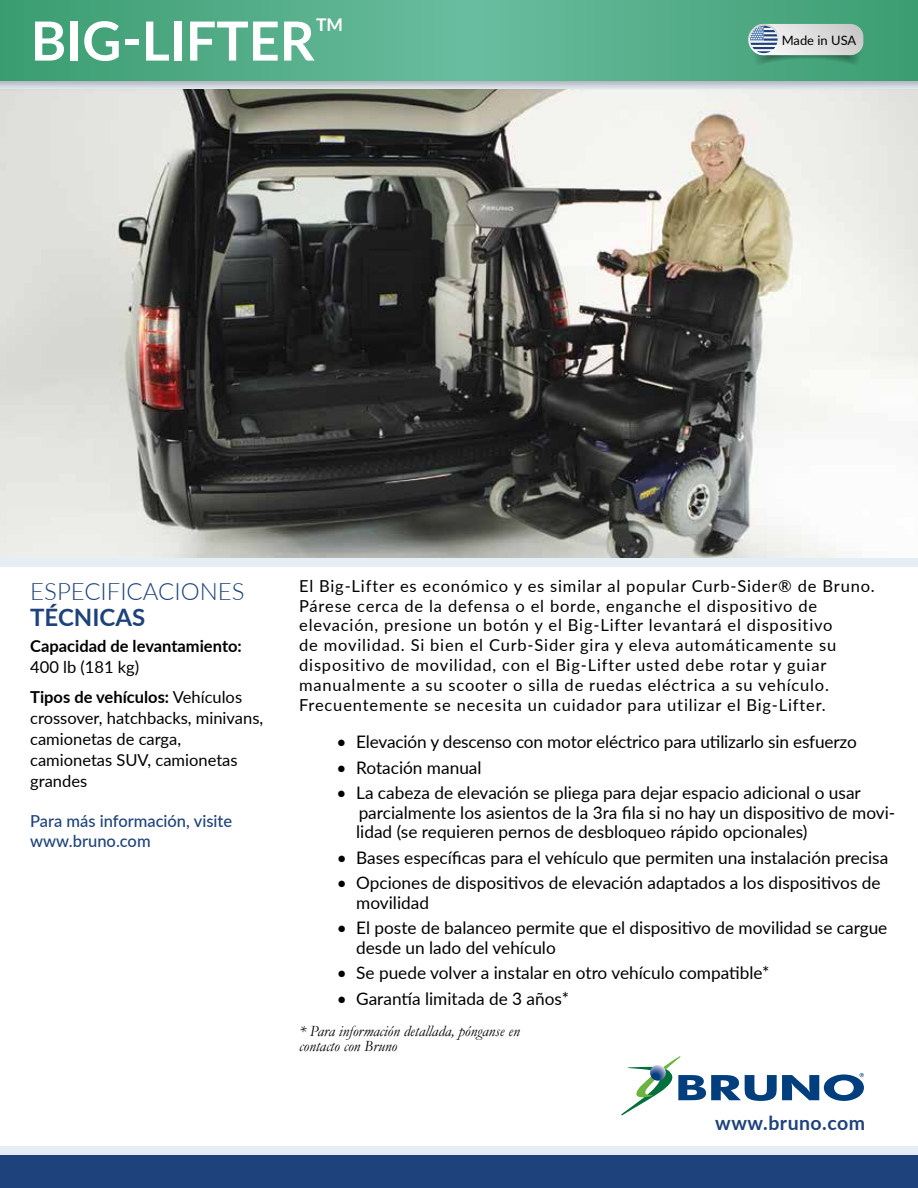
<style>
.page{position:relative;width:918px;height:1188px;background:#fff}
.page>*{position:absolute;margin:0;border:0;box-sizing:border-box;transform-origin:0 0}
.t1{font:700 54px "Lato";color:#fff}
.t2{font:300 24px "Lato";color:#1e427c}
.t3{font:700 24px "Lato";color:#1e427c}
.t4{font:700 19.5px "Lato";letter-spacing:.025em;color:#1e427c}
.t5{font:700 17.55px "Lato";color:#fff}
.t6{font:17.25px/19.5px "Lato";color:#000}
.t7{font:16.5px/19.8px "Lato";letter-spacing:.05em;color:#000}
.t8{font:16.5px/21px "Lato";color:#000}
.t9{font:500 16.5px/19.5px "Lato";color:#1e427c}
.t10{font:700 16.5px "Lato";color:#000}
.t11{font:italic 15.75px/15px "Garamond";color:#000}
.t12{font:12.9px "Lato";color:#000}
.s1{font-weight:700}
</style>
<div class="page">
<img style="left:0;top:92px;width:918px;height:466px">
<div style="left:0;top:0;width:918px;height:92px;background:#000;opacity:.27"></div>
<svg style="left:0;top:0;width:918px;height:81px;background:#52ad88"></svg>
<div style="left:0;top:558px;width:918px;height:9px;background:#e7edf5"></div>
<div style="left:0;top:1154px;width:918px;height:34px;background:#1e427c"></div>
<div style="left:0;top:1146px;width:918px;height:8px;background:#e7edf5"></div>
<svg style="left:621px;top:1056px;width:243px;height:60px"></svg>
<svg style="left:749px;top:24px;width:116px;height:41px;background:#a7c2bb"></svg>
<h1 class="t1" style="left:31px;top:1px;width:285px">BIG-LIFTER</h1>
<p class="t5" style="left:316px;top:12px;width:29px">TM</p>
<p class="t12" style="left:782px;top:31px;width:76px">Made in USA</p>
<h2 class="t2" style="left:30px;top:574px;width:216px">ESPECIFICACIONES</h2>
<h2 class="t3" style="left:30px;top:600px;width:116px">TÉCNICAS</h2>
<p class="t10" style="left:30px;top:633px;width:213px">Capacidad de levantamiento:</p>
<p class="t8" style="left:30px;top:651px;width:213px;line-height:30px">400 lb (181 kg)<br><span class="s1">Tipos de vehículos:</span> Vehículos</p>
<p class="t8" style="left:30px;top:706px;width:235px">crossover, hatchbacks, minivans, camionetas de carga, camionetas SUV, camionetas grandes</p>
<p class="t9" style="left:30px;top:811px;width:203px">Para más información, visite www.bruno.com</p>
<p class="t7" style="left:299px;top:575px;width:577px">El Big-Lifter es económico y es similar al popular Curb-Sider® de Bruno.<br>Párese cerca de la defensa o el borde, enganche el dispositivo de elevación, presione un botón y el Big-Lifter levantará el dispositivo<br>de movilidad. Si bien el Curb-Sider gira y eleva automáticamente su dispositivo de movilidad, con el Big-Lifter usted debe rotar y guiar manualmente a su scooter o silla de ruedas eléctrica a su vehículo.<br>Frecuentemente se necesita un cuidador para utilizar el Big-Lifter.</p>
<p class="t6" style="left:337px;top:732px;width:522px">• Elevación y descenso con motor eléctrico para utilizarlo sin esfuerzo</p>
<p class="t6" style="left:337px;top:757px;width:146px">• Rotación manual</p>
<p class="t6" style="left:356px;top:783px;width:541px;text-indent:-20px">• La cabeza de elevación se pliega para dejar espacio adicional o usar parcialmente los asientos de la 3ra fila si no hay un dispositivo de movi&shy;lidad (se requieren pernos de desbloqueo rápido opcionales)</p>
<p class="t6" style="left:337px;top:847px;width:553px">• Bases específicas para el vehículo que permiten una instalación precisa</p>
<p class="t6" style="left:356px;top:873px;width:526px;text-indent:-19px">• Opciones de dispositivos de elevación adaptados a los dispositivos de movilidad</p>
<p class="t6" style="left:356px;top:918px;width:533px;text-indent:-19px">• El poste de balanceo permite que el dispositivo de movilidad se cargue desde un lado del vehículo</p>
<p class="t6" style="left:337px;top:963px;width:434px">• Se puede volver a instalar en otro vehículo compatible*</p>
<p class="t6" style="left:337px;top:988px;width:234px">• Garantía limitada de 3 años*</p>
<p class="t11" style="left:299px;top:1023px;width:222px">* Para información detallada, pónganse en contacto con Bruno</p>
<p class="t4" style="left:715px;top:1108px;width:151px">www.bruno.com</p>
</div>
